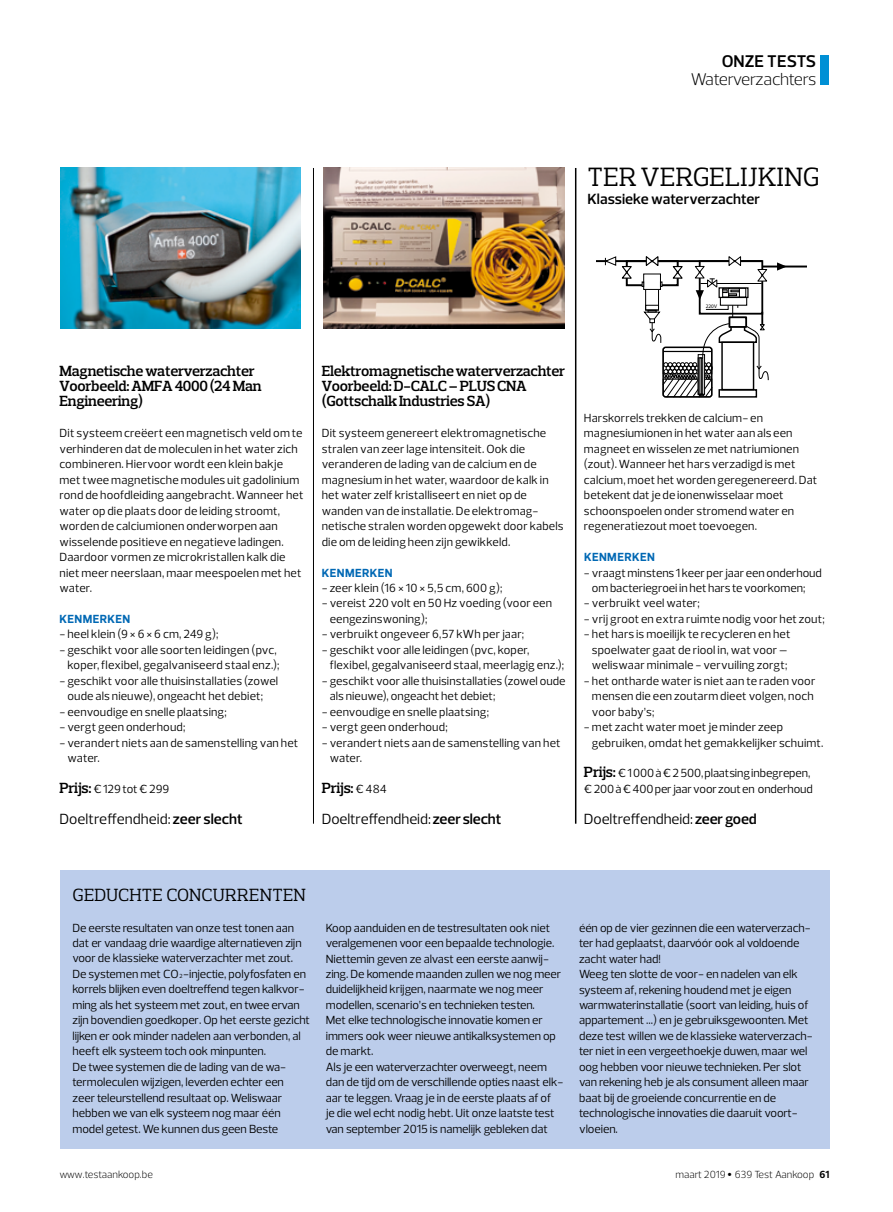
<style>
.page{position:relative;width:893px;height:1212px;background:#fff}
.page>*{position:absolute;margin:0;border:0;box-sizing:border-box;transform-origin:0 0}
.t1{font:27px "Prelo Slab";letter-spacing:.01em;color:#000}
.t2{font:18px "Prelo Slab";letter-spacing:.015em;color:#000}
.t3{font:300 17.25px "Prelo";letter-spacing:-.035em;color:#000}
.t4{font:600 17.25px "Prelo";letter-spacing:.005em;color:#000}
.t5{font:600 15px/15.5px "Prelo Slab";letter-spacing:-.02em;color:#000}
.t6{font:15px "Prelo";letter-spacing:-.005em;color:#000}
.t7{font:600 15px "Prelo";letter-spacing:.005em;color:#000}
.t8{font:12px/15.5px "Prelo";letter-spacing:-.005em;color:#000}
.t9{font:700 12px "Prelo";letter-spacing:.03em;color:#0068b4}
.t10{font:300 10.5px "Prelo";color:#000}
.t11{font:5.25px "Myriad Pro";color:#000}
.s1{font-family:"Prelo Slab";font-weight:600;font-size:15px}
.s2{font-weight:600}
.s3{font-family:"Prelo";font-weight:400;font-size:12px}
.s4{font-family:"Publico Text";font-weight:400}
.s5{font-weight:700}
</style>
<div class="page">
<div style="left:821px;top:55px;width:8px;height:30px;background:#0090d5"></div>
<hr style="left:575px;top:168px;width:1px;height:656px;background:#000">
<hr style="left:313px;top:168px;width:1px;height:656px;background:#000">
<img style="left:60px;top:168px;width:241px;height:160px">
<img style="left:324px;top:168px;width:240px;height:160px">
<hr style="left:596px;top:260px;width:166px;height:2px;background:#000">
<div style="left:626px;top:260px;width:53px;height:26px;border:2px solid #000"></div>
<hr style="left:762px;top:266px;width:44px;height:1px;background:#000">
<svg style="left:777px;top:262px;width:10px;height:9px"></svg>
<svg style="left:605px;top:257px;width:28px;height:22px"></svg>
<svg style="left:642px;top:256px;width:127px;height:142px"></svg>
<div style="left:60px;top:870px;width:769px;height:278px;background:#bccdeb"></div>
<h3 class="t4" style="left:722px;top:51px;width:96px">ONZE TESTS</h3>
<h3 class="t3" style="left:691px;top:69px;width:127px">Waterverzachters</h3>
<h1 class="t1" style="left:588px;top:161px;width:233px">TER VERGELIJKING</h1>
<p class="t7" style="left:587px;top:190px;width:174px">Klassieke waterverzachter</p>
<p class="t11" style="left:706px;top:303px;width:13px">220V</p>
<p class="t5" style="left:60px;top:363px;width:204px">Magnetische waterverzachter<br>Voorbeeld: AMFA 4000 (24 Man<br>Engineering)</p>
<p class="t8" style="left:60px;top:426px;width:245px">Dit systeem creëert een magnetisch veld om te verhinderen dat de moleculen in het water zich combineren. Hiervoor wordt een klein bakje met twee magnetische modules uit gadolinium rond de hoofdleiding aangebracht. Wanneer het water op die plaats door de leiding stroomt, worden de calciumionen onderworpen aan wisselende positieve en negatieve ladingen.<br>Daardoor vormen ze microkristallen kalk die niet meer neerslaan, maar meespoelen met het water.</p>
<p class="t9" style="left:60px;top:611px;width:72px">KENMERKEN</p>
<p class="t8" style="left:60px;top:627px;width:160px">- heel klein (9 × 6 × 6 cm, 249 g);</p>
<p class="t8" style="left:60px;top:642px;width:221px;text-align:right">- geschikt voor alle soorten leidingen (pvc, koper, flexibel, gegalvaniseerd staal enz.);</p>
<p class="t8" style="left:60px;top:673px;width:220px;text-align:center">- geschikt voor alle thuisinstallaties (zowel oude als nieuwe), ongeacht het debiet;</p>
<p class="t8" style="left:60px;top:704px;width:169px">- eenvoudige en snelle plaatsing;</p>
<p class="t8" style="left:60px;top:719px;width:127px">- vergt geen onderhoud;</p>
<p class="t8" style="left:67px;top:735px;width:232px;text-indent:-8px">- verandert niets aan de samenstelling van het water.</p>
<p class="t8" style="left:60px;top:781px;width:111px"><span class="s1">Prijs:</span> € 129 tot € 299</p>
<p class="t6" style="left:60px;top:809px;width:185px">Doeltreffendheid: <span class="s2">zeer slecht</span></p>
<p class="t5" style="left:322px;top:363px;width:245px">Elektromagnetische waterverzachter<br>Voorbeeld: D-CALC – PLUS CNA (Gottschalk Industries SA)</p>
<p class="t8" style="left:322px;top:426px;width:243px">Dit systeem genereert elektromagnetische stralen van zeer lage intensiteit. Ook die veranderen de lading van de calcium en de magnesium in het water, waardoor de kalk in het water zelf kristalliseert en niet op de wanden van de installatie. De elektromag&shy;netische stralen worden opgewekt door kabels die om de leiding heen zijn gewikkeld.</p>
<p class="t9" style="left:322px;top:565px;width:72px">KENMERKEN</p>
<p class="t8" style="left:322px;top:580px;width:182px">- zeer klein (16 × 10 × 5,5 cm, 600 g);</p>
<p class="t8" style="left:330px;top:596px;width:224px;text-indent:-8px">- vereist 220 volt en 50 Hz voeding (voor een eengezinswoning);</p>
<p class="t8" style="left:322px;top:627px;width:204px">- verbruikt ongeveer 6,57 kWh per jaar;</p>
<p class="t8" style="left:330px;top:642px;width:236px;text-indent:-8px">- geschikt voor alle leidingen (pvc, koper, flexibel, gegalvaniseerd staal, meerlagig enz.);</p>
<p class="t8" style="left:330px;top:673px;width:237px;text-indent:-8px">- geschikt voor alle thuisinstallaties (zowel oude als nieuwe), ongeacht het debiet;</p>
<p class="t8" style="left:322px;top:704px;width:169px">- eenvoudige en snelle plaatsing;</p>
<p class="t8" style="left:322px;top:719px;width:127px">- vergt geen onderhoud;</p>
<p class="t8" style="left:330px;top:735px;width:232px;text-indent:-8px">- verandert niets aan de samenstelling van het water.</p>
<p class="t5" style="left:322px;top:780px;width:67px">Prijs: <span class="s3">€ 484</span></p>
<p class="t6" style="left:322px;top:809px;width:181px">Doeltreffendheid: <span class="s2">zeer slecht</span></p>
<p class="t8" style="left:584px;top:410px;width:235px">Harskorrels trekken de calcium- en magnesiumionen in het water aan als een magneet en wisselen ze met natriumionen (zout). Wanneer het hars verzadigd is met calcium, moet het worden geregenereerd. Dat betekent dat je de ionenwisselaar moet schoonspoelen onder stromend water en regeneratiezout moet toevoegen.</p>
<p class="t9" style="left:584px;top:550px;width:72px">KENMERKEN</p>
<p class="t8" style="left:592px;top:565px;width:231px;text-indent:-8px">- vraagt minstens 1 keer per jaar een onderhoud om bacteriegroei in het hars te voorkomen;</p>
<p class="t8" style="left:584px;top:596px;width:117px">- verbruikt veel water;</p>
<p class="t8" style="left:584px;top:611px;width:242px">- vrij groot en extra ruimte nodig voor het zout;</p>
<p class="t8" style="left:584px;top:627px;width:208px;text-align:center">- het hars is moeilijk te recycleren en het spoelwater gaat de riool in, wat voor – weliswaar minimale - vervuiling zorgt;</p>
<p class="t8" style="left:592px;top:673px;width:225px;text-indent:-8px">- het ontharde water is niet aan te raden voor mensen die een zoutarm dieet volgen, noch voor baby’s;</p>
<p class="t8" style="left:592px;top:719px;width:233px;text-indent:-8px">- met zacht water moet je minder zeep gebruiken, omdat het gemakkelijker schuimt.</p>
<p class="t8" style="left:584px;top:766px;width:230px"><span class="s1">Prijs:</span> € 1 000 à € 2 500, plaatsing inbegrepen, € 200 à € 400 per jaar voor zout en onderhoud</p>
<p class="t6" style="left:584px;top:809px;width:174px">Doeltreffendheid: <span class="s2">zeer goed</span></p>
<h2 class="t2" style="left:73px;top:884px;width:235px">GEDUCHTE CONCURRENTEN</h2>
<p class="t8" style="left:72px;top:920px;width:239px">De eerste resultaten van onze test tonen aan dat er vandaag drie waardige alternatieven zijn voor de klassieke waterverzachter met zout.<br>De systemen met CO2-injectie, polyfosfaten en korrels blijken even doeltreffend tegen kalkvor&shy;ming als het systeem met zout, en twee ervan zijn bovendien goedkoper. Op het eerste gezicht lijken er ook minder nadelen aan verbonden, al heeft elk systeem toch ook minpunten.<br>De twee systemen die de lading van de wa&shy;termoleculen wijzigen, leverden echter een<br>zeer teleurstellend resultaat op. Weliswaar hebben we van elk systeem nog maar één model getest. We kunnen dus geen Beste</p>
<p class="t8" style="left:326px;top:920px;width:239px">Koop aanduiden en de testresultaten ook niet veralgemenen voor een bepaalde technologie.<br>Niettemin geven ze alvast een eerste aanwij&shy;zing. De komende maanden zullen we nog meer duidelijkheid krijgen, naarmate we nog meer modellen, scenario’s en technieken testen.<br>Met elke technologische innovatie komen er immers ook weer nieuwe antikalksystemen op de markt.<br>Als je een waterverzachter overweegt, neem dan de tijd om de verschillende opties naast elk&shy;aar te leggen. Vraag je in de eerste plaats af of<br>je die wel echt nodig hebt. Uit onze laatste test van september 2015 is namelijk gebleken dat</p>
<p class="t8" style="left:579px;top:920px;width:235px">één op de vier gezinnen die een waterverzach&shy;ter had geplaatst, daarvóór ook al voldoende zacht water had!<br>Weeg ten slotte de voor- en nadelen van elk systeem af, rekening houdend met je eigen warmwaterinstallatie (soort van leiding, huis of appartement ...) en je gebruiksgewoonten. Met deze test willen we de klassieke waterverzach&shy;ter niet in een vergeethoekje duwen, maar wel oog hebben voor nieuwe technieken. Per slot van rekening heb je als consument alleen maar baat bij de groeiende concurrentie en de technologische innovaties die daaruit voort&shy;vloeien.</p>
<p class="t10" style="left:60px;top:1168px;width:95px">www.testaankoop.be</p>
<p class="t10" style="left:675px;top:1168px;width:156px">maart 2019 <span class="s4">•</span> 639 Test Aankoop <span class="s5">61</span></p>
</div>
